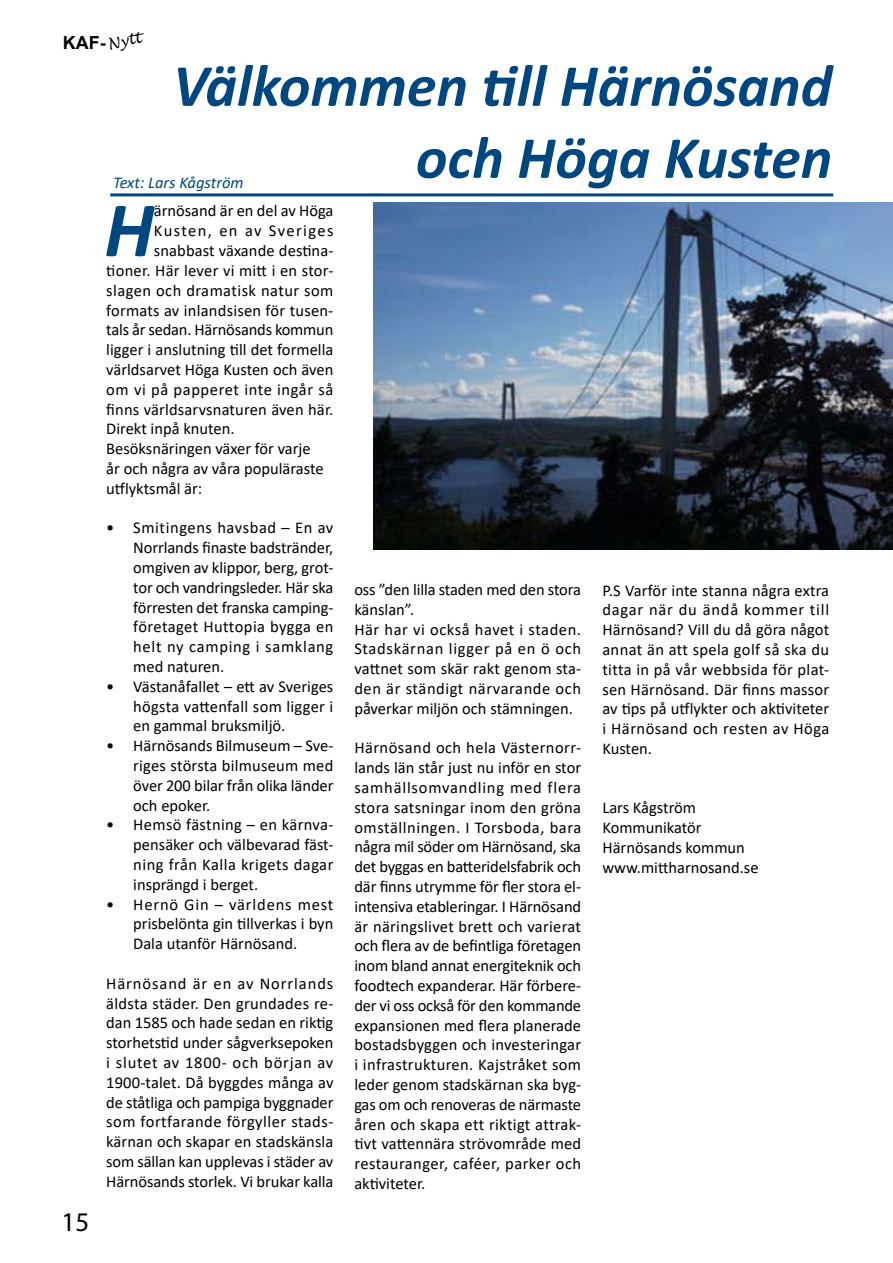
<style>
.page{position:relative;width:893px;height:1263px;background:#fff}
.page>*{position:absolute;margin:0;border:0;box-sizing:border-box;transform-origin:0 0}
.t1{font:italic 700 78.9px "Calibri";color:#00467f}
.t2{font:italic 700 60px/72px "Calibri";color:#00467f;text-align:right}
.t3{font:27px "Myriad Pro";color:#000}
.t4{font:700 18px "Arial";color:#000}
.t5{font:16.5px/19.8px "Calibri";color:#000;text-align:justify}
.t6{font:16.5px "Calibri";letter-spacing:.025em;color:#000}
.t7{font:16.5px "Calibri";letter-spacing:.035em;color:#000}
.t8{font:16.5px "Calibri";letter-spacing:.08em;color:#000}
.t9{font:italic 16.5px "Calibri";color:#00467f}
.t10{font:italic 15px "Lucida Handwriting";color:#000}
</style>
<div class="page">
<img style="left:373px;top:203px;width:520px;height:347px">
<hr style="left:110px;top:193px;width:723px;height:3px;background:#00467f">
<p class="t4" style="left:63px;top:30px;width:44px">KAF-</p>
<p class="t10" style="left:106px;top:36px;width:36px;rotate:-12deg">Nytt</p>
<h2 class="t2" style="left:173px;top:48px;width:661px">Välkommen till Härnösand och Höga Kusten</h2>
<p class="t9" style="left:113px;top:171px;width:132px">Text: Lars Kågström</p>
<h3 class="t3" style="left:62px;top:1205px;width:29px">15</h3>
<h1 class="t1" style="left:104px;top:174px;width:51px">H</h1>
<p class="t5" style="left:154px;top:201px;width:181px">ärnösand är en del av Höga</p>
<p class="t8" style="left:154px;top:219px;width:181px">Kusten, en av Sveriges</p>
<p class="t5" style="left:154px;top:240px;width:181px">snabbast växande destina-</p>
<p class="t5" style="left:106px;top:260px;width:229px">tioner. Här lever vi mitt i en stor-</p>
<p class="t6" style="left:106px;top:279px;width:229px">slagen och dramatisk natur som</p>
<p class="t5" style="left:106px;top:300px;width:229px">formats av inlandsisen för tusen-</p>
<p class="t5" style="left:106px;top:319px;width:229px">tals år sedan. Härnösands kommun</p>
<p class="t5" style="left:106px;top:339px;width:229px">ligger i anslutning till det formella</p>
<p class="t5" style="left:106px;top:359px;width:229px">världsarvet Höga Kusten och även</p>
<p class="t7" style="left:106px;top:378px;width:229px">om vi på papperet inte ingår så</p>
<p class="t5" style="left:106px;top:399px;width:229px">finns världsarvsnaturen även här.</p>
<p class="t5" style="left:106px;top:418px;width:130px">Direkt inpå knuten.</p>
<p class="t5" style="left:106px;top:438px;width:206px">Besöksnäringen växer för varje</p>
<p class="t5" style="left:106px;top:458px;width:219px">år och några av våra populäraste</p>
<p class="t5" style="left:106px;top:478px;width:98px">utflyktsmål är:</p>
<p class="t5" style="left:133px;top:517px;width:202px;text-indent:-27px">• Smitingens havsbad – En av Norrlands finaste badstränder, omgiven av klippor, berg, grot&shy;tor och vandringsleder. Här ska förresten det franska camping&shy;företaget Huttopia bygga en helt ny camping i samklang med naturen.</p>
<p class="t5" style="left:133px;top:676px;width:202px;text-indent:-27px">• Västanåfallet – ett av Sveriges högsta vattenfall som ligger i en gammal bruksmiljö.</p>
<p class="t5" style="left:133px;top:735px;width:202px;text-indent:-27px">• Härnösands Bilmuseum – Sve&shy;riges största bilmuseum med över 200 bilar från olika länder och epoker.</p>
<p class="t5" style="left:133px;top:814px;width:202px;text-indent:-27px">• Hemsö fästning – en kärnva&shy;pensäker och välbevarad fäst&shy;ning från Kalla krigets dagar insprängd i berget.</p>
<p class="t5" style="left:133px;top:894px;width:202px;text-indent:-27px">• Hernö Gin – världens mest prisbelönta gin tillverkas i byn Dala utanför Härnösand.</p>
<p class="t5" style="left:106px;top:973px;width:229px">Härnösand är en av Norrlands äldsta städer. Den grundades re&shy;dan 1585 och hade sedan en riktig storhetstid under sågverksepoken i slutet av 1800- och början av 1900-talet. Då byggdes många av de ståtliga och pampiga byggnader som fortfarande förgyller stads&shy;kärnan och skapar en stadskänsla som sällan kan upplevas i städer av Härnösands storlek. Vi brukar kalla</p>
<p class="t5" style="left:354px;top:579px;width:228px;text-align:left">oss ”den lilla staden med den stora känslan”.<br>Här har vi också havet i staden.<br>Stadskärnan ligger på en ö och vattnet som skär rakt genom sta&shy;den är ständigt närvarande och påverkar miljön och stämningen.</p>
<p class="t5" style="left:354px;top:738px;width:228px">Härnösand och hela Västernorr&shy;lands län står just nu inför en stor samhällsomvandling med flera stora satsningar inom den gröna omställningen. I Torsboda, bara några mil söder om Härnösand, ska det byggas en batteridelsfabrik och där finns utrymme för fler stora el&shy;intensiva etableringar. I Härnösand är näringslivet brett och varierat och flera av de befintliga företagen inom bland annat energiteknik och foodtech expanderar. Här förbere&shy;der vi oss också för den kommande expansionen med flera planerade bostadsbyggen och investeringar i infrastrukturen. Kajstråket som leder genom stadskärnan ska byg&shy;gas om och renoveras de närmaste åren och skapa ett riktigt attrak&shy;tivt vattennära strövområde med restauranger, caféer, parker och aktiviteter.</p>
<p class="t5" style="left:602px;top:580px;width:228px">P.S Varför inte stanna några extra dagar när du ändå kommer till Härnösand? Vill du då göra något annat än att spela golf så ska du titta in på vår webbsida för plat&shy;sen Härnösand. Där finns massor av tips på utflykter och aktiviteter i Härnösand och resten av Höga Kusten.</p>
<p class="t5" style="left:602px;top:797px;width:158px;text-align:left">Lars Kågström<br>Kommunikatör<br>Härnösands kommun www.mittharnosand.se</p>
</div>
